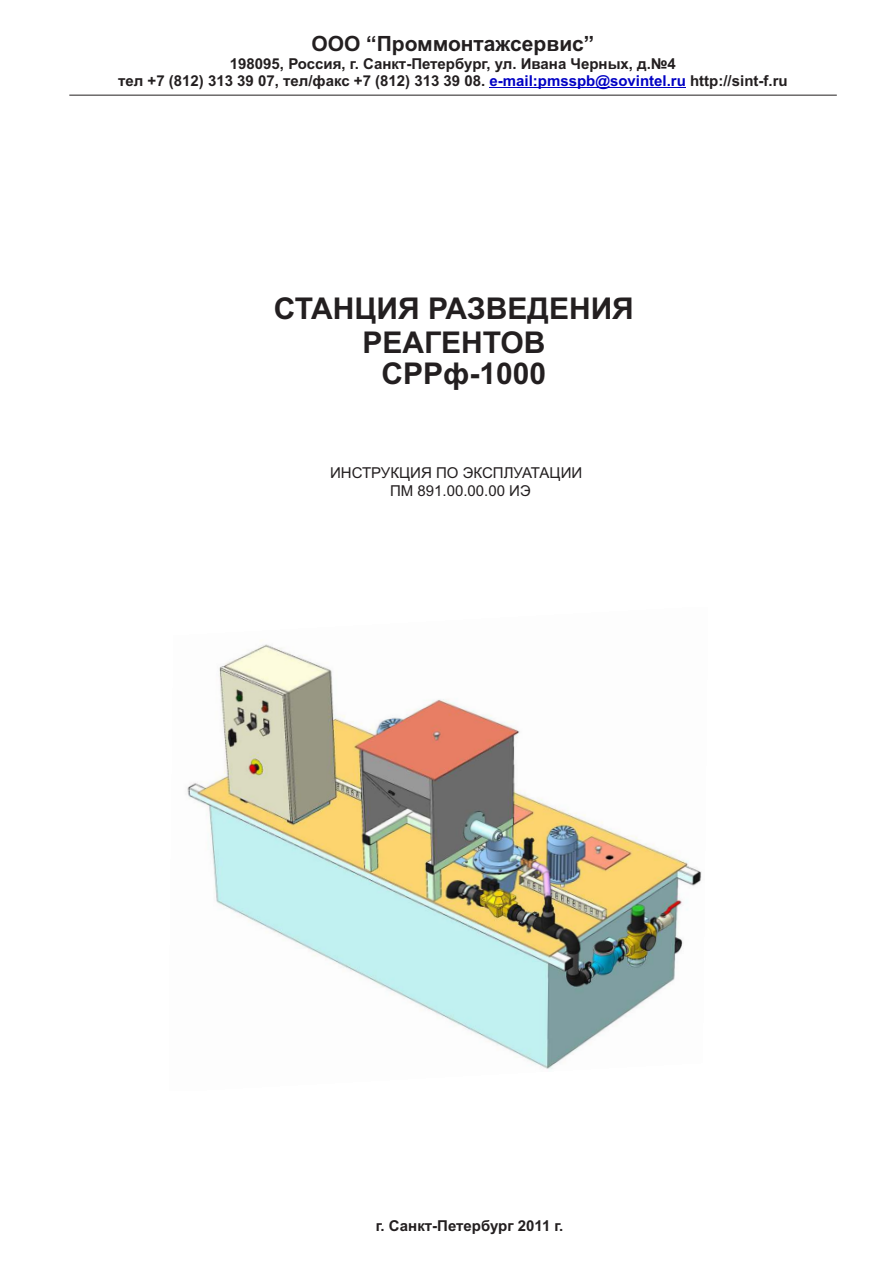
<style>
.page{position:relative;width:893px;height:1262px;background:#fff}
.page>*{position:absolute;margin:0;border:0;box-sizing:border-box;transform-origin:0 0}
.t1{font:700 30px "Arial";color:#231f20}
.t2{font:700 21px "Arial";color:#231f20}
.t3{font:700 15px/16.8px "Arial";color:#231f20;text-align:center}
.t4{font:15px "Arial";color:#231f20}
.s1{color:#0000c4}
</style>
<div class="page">
<hr style="left:69px;top:95px;width:767px;height:1px;background:#231f20">
<hr style="left:489px;top:87px;width:197px;height:1px;background:#0000c4">
<img style="left:187px;top:640px;width:515px;height:429px">
<h2 class="t2" style="left:311px;top:36px;width:284px">ООО “Проммонтажсервис”</h2>
<p class="t3" style="left:118px;top:57px;width:671px">198095, Россия, г. Санкт-Петербург, ул. Ивана Черных, д.№4<br>тел +7 (812) 313 39 07, тел/факс +7 (812) 313 39 08. <span class="s1">e-mail:pmsspb@sovintel.ru</span> http://sint-f.ru</p>
<h1 class="t1" style="left:274px;top:297px;width:361px">СТАНЦИЯ РАЗВЕДЕНИЯ</h1>
<h1 class="t1" style="left:362px;top:331px;width:184px">РЕАГЕНТОВ</h1>
<h1 class="t1" style="left:381px;top:362px;width:166px">СРРф-1000</h1>
<p class="t4" style="left:330px;top:466px;width:254px">ИНСТРУКЦИЯ ПО ЭКСПЛУАТАЦИИ</p>
<p class="t4" style="left:390px;top:485px;width:142px">ПМ 891.00.00.00 ИЭ</p>
<p class="t3" style="left:376px;top:1218px;width:189px">г. Санкт-Петербург 2011 г.</p>
</div>
